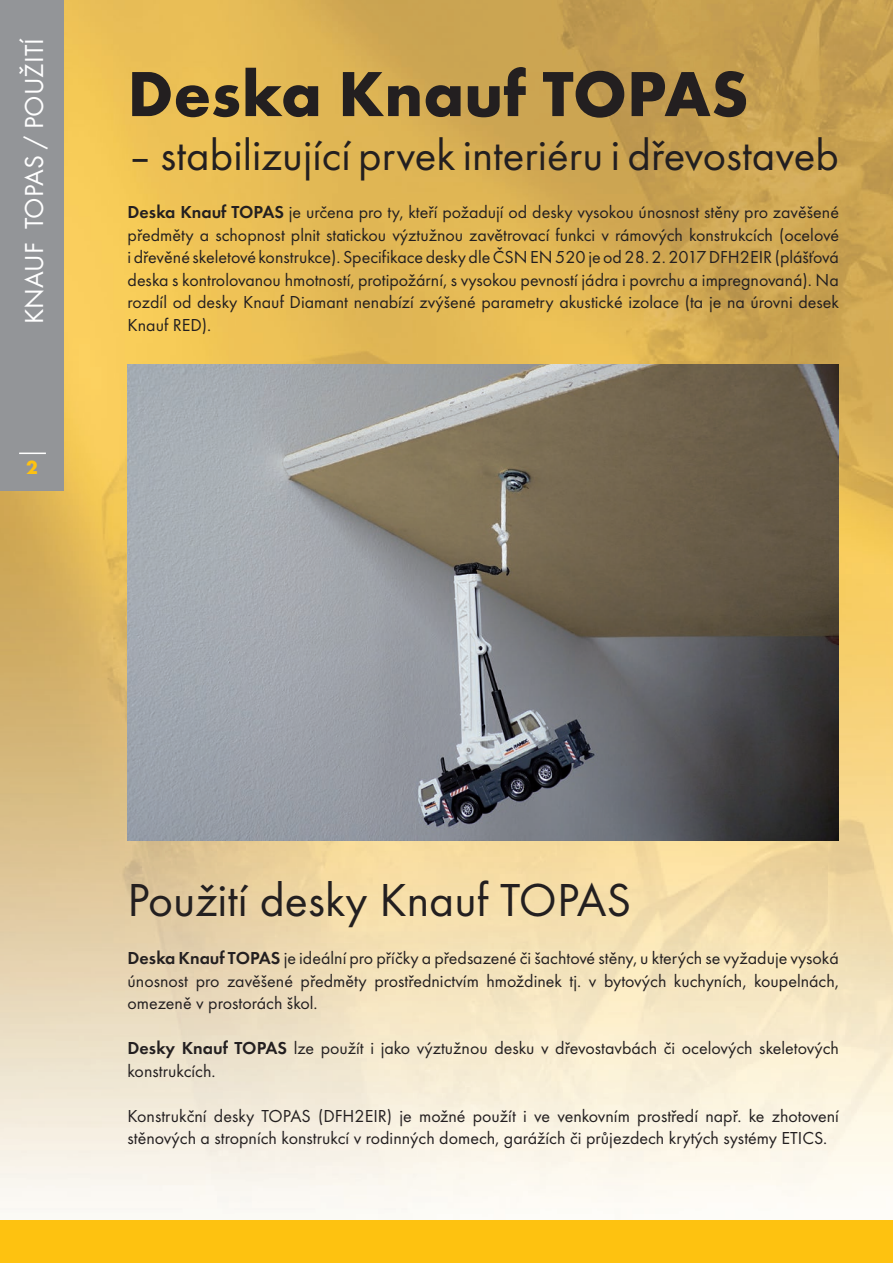
<style>
.page{position:relative;width:893px;height:1263px;background:#fff}
.page>*{position:absolute;margin:0;border:0;box-sizing:border-box;transform-origin:0 0}
.t1{font:700 66px "Futura TEE";color:#231f20}
.t2{font:48px "Futura TEE";color:#231f20}
.t3{font:45px "Futura TEE";color:#231f20}
.t4{font:27px "Futura TEE";color:#fff}
.t5{font:700 19.5px "Futura TEE";color:#fec210}
.t6{font:18px/22.5px "Futura TEE";color:#231f20;text-align:justify}
.s1{font-weight:600}
</style>
<div class="page">
<img style="left:0;top:0;width:893px;height:1214px">
<div style="left:0;top:1220px;width:893px;height:43px;background:#fec210"></div>
<div style="left:0;top:0;width:64px;height:490px;background:#939598"></div>
<img style="left:128px;top:364px;width:711px;height:476px">
<svg style="left:19px;top:453px;width:27px;height:1px"></svg>
<h3 class="t4" style="left:18px;top:324px;width:287px;rotate:-90deg">KNAUF TOPAS / POUŽITÍ</h3>
<p class="t5" style="left:26px;top:456px;width:13px">2</p>
<h1 class="t1" style="left:128px;top:53px;width:623px">Deska Knauf TOPAS</h1>
<h3 class="t3" style="left:128px;top:128px;width:713px">– stabilizující prvek interiéru i dřevostaveb</h3>
<p class="t6" style="left:128px;top:201px;width:713px"><span class="s1">Deska Knauf TOPAS</span> je určena pro ty, kteří požadují od desky vysokou únosnost stěny pro zavěšené předměty a schopnost plnit statickou výztužnou zavětrovací funkci v rámových konstrukcích (ocelové i dřevěné skeletové konstrukce). Specifikace desky dle ČSN EN 520 je od 28.2.2017 DFH2EIR (plášťová deska s kontrolovanou hmotností, protipožární, s vysokou pevností jádra i povrchu a impregnovaná). Na rozdíl od desky Knauf Diamant nenabízí zvýšené parametry akustické izolace (ta je na úrovni desek Knauf RED).</p>
<h2 class="t2" style="left:128px;top:872px;width:505px">Použití desky Knauf TOPAS</h2>
<p class="t6" style="left:128px;top:947px;width:713px"><span class="s1">Deska Knauf TOPAS</span> je ideální pro příčky a předsazené či šachtové stěny, u kterých se vyžaduje vysoká únosnost pro zavěšené předměty prostřednictvím hmoždinek tj. v bytových kuchyních, koupelnách, omezeně v prostorách škol.</p>
<p class="t6" style="left:128px;top:1037px;width:713px"><span class="s1">Desky Knauf TOPAS</span> lze použít i jako výztužnou desku v dřevostavbách či ocelových skeletových konstrukcích.</p>
<p class="t6" style="left:128px;top:1104px;width:713px">Konstrukční desky TOPAS (DFH2EIR) je možné použít i ve venkovním prostředí např. ke zhotovení stěnových a stropních konstrukcí v rodinných domech, garážích či průjezdech krytých systémy ETICS.</p>
</div>
